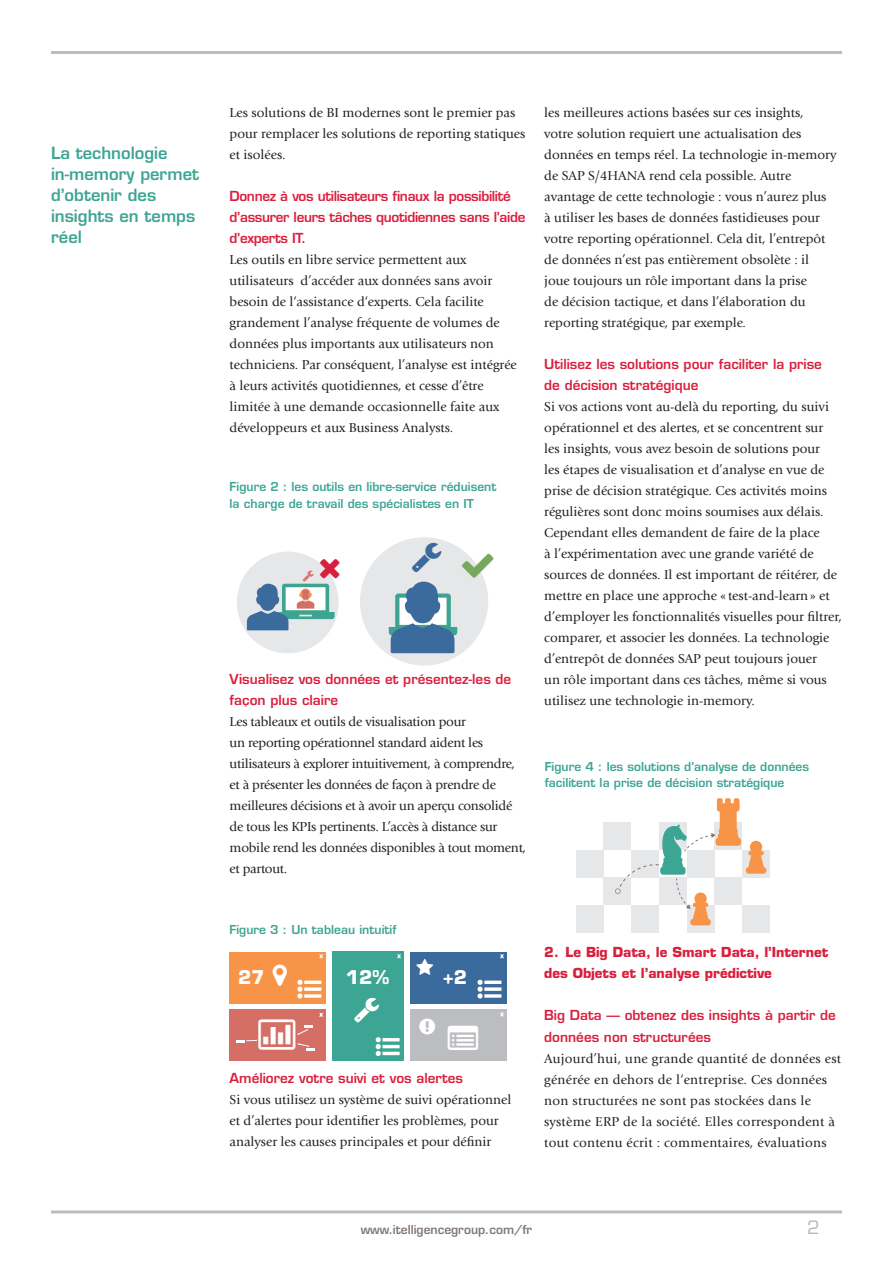
<style>
.page{position:relative;width:893px;height:1263px;background:#fff}
.page>*{position:absolute;margin:0;border:0;box-sizing:border-box;transform-origin:0 0}
.t1{font:700 18.45px "Eurostile LTCE";color:#fff}
.t2{font:500 18px "Eurostile LTCE";color:#bcb6b4}
.t3{font:600 16.5px/21px "Eurostile LTCE";color:#3da593}
.t4{font:13.5px/21px "Giovanni LTCE";color:#231f20}
.t5{font:13.5px/21px "Giovanni LTCE";letter-spacing:-.02em;color:#231f20}
.t6{font:600 13.5px/21px "Eurostile LTCE";color:#da1f3d}
.t7{font:13.5px/21px "Giovanni LTCE";letter-spacing:.02em;color:#231f20}
.t8{font:600 13.5px/21px "Eurostile LTCE";letter-spacing:-.025em;color:#da1f3d}
.t9{font:700 13.5px/21px "Eurostile LTCE";color:#da1f3d}
.t10{font:600 12px/16.5px "Eurostile LTCE";color:#3da593}
.t11{font:600 12px "Eurostile LTCE";color:#817873}
</style>
<div class="page">
<hr style="left:51px;top:1210px;width:791px;height:3px;background:#bcbdc0">
<hr style="left:51px;top:51px;width:791px;height:3px;background:#bcbdc0">
<div style="left:360px;top:537px;width:128px;height:128px;background:#e6e7e9;border-radius:50%"></div>
<div style="left:237px;top:551px;width:102px;height:102px;background:#e6e7e9;border-radius:50%"></div>
<div style="left:714px;top:877px;width:28px;height:28px;background:#e6e7e9"></div>
<div style="left:714px;top:822px;width:28px;height:28px;background:#e6e7e9"></div>
<div style="left:687px;top:905px;width:27px;height:28px;background:#e6e7e9"></div>
<div style="left:742px;top:905px;width:28px;height:28px;background:#e6e7e9"></div>
<div style="left:659px;top:822px;width:28px;height:28px;background:#e6e7e9"></div>
<div style="left:604px;top:877px;width:27px;height:28px;background:#e6e7e9"></div>
<div style="left:604px;top:822px;width:27px;height:28px;background:#e6e7e9"></div>
<div style="left:631px;top:905px;width:28px;height:28px;background:#e6e7e9"></div>
<div style="left:742px;top:850px;width:28px;height:27px;background:#e6e7e9"></div>
<div style="left:576px;top:905px;width:28px;height:28px;background:#e6e7e9"></div>
<div style="left:576px;top:850px;width:28px;height:27px;background:#e6e7e9"></div>
<svg style="left:748px;top:850px;width:16px;height:17px"></svg>
<div style="left:746px;top:867px;width:20px;height:7px;background:#f79447;border-radius:3px"></div>
<hr style="left:748px;top:851px;width:16px;height:4px;background:#f79447;border-radius:2px">
<div style="left:750px;top:841px;width:12px;height:12px;background:#f79447;border-radius:50%"></div>
<div style="left:690px;top:919px;width:21px;height:6px;background:#f79447;border-radius:3px"></div>
<div style="left:716px;top:838px;width:25px;height:8px;background:#f79447;border-radius:3px"></div>
<div style="left:720px;top:805px;width:17px;height:31px;background:#f79447;border-radius:4px"></div>
<div style="left:717px;top:803px;width:22px;height:9px;background:#f79447;border-radius:3px"></div>
<div style="left:734px;top:798px;width:5px;height:12px;background:#f79447;border-radius:2px"></div>
<div style="left:717px;top:798px;width:6px;height:12px;background:#f79447;border-radius:2px"></div>
<div style="left:725px;top:798px;width:6px;height:12px;background:#f79447;border-radius:2px"></div>
<svg style="left:615px;top:824px;width:123px;height:100px"></svg>
<div style="left:660px;top:867px;width:25px;height:8px;background:#3da593;border-radius:3px"></div>
<div style="left:663px;top:857px;width:19px;height:6px;background:#3da593;border-radius:3px"></div>
<div style="left:230px;top:952px;width:96px;height:51px;background:#f79447"></div>
<div style="left:410px;top:952px;width:96px;height:51px;background:#3b6a9d"></div>
<div style="left:410px;top:1009px;width:96px;height:52px;background:#bcbdc0"></div>
<div style="left:230px;top:1009px;width:96px;height:52px;background:#d56f66"></div>
<div style="left:332px;top:952px;width:72px;height:109px;background:#3da593"></div>
<svg style="left:319px;top:954px;width:4px;height:4px"></svg>
<svg style="left:397px;top:954px;width:4px;height:4px"></svg>
<svg style="left:500px;top:954px;width:4px;height:4px"></svg>
<svg style="left:500px;top:1012px;width:4px;height:4px"></svg>
<svg style="left:297px;top:980px;width:24px;height:18px"></svg>
<svg style="left:477px;top:980px;width:24px;height:18px"></svg>
<svg style="left:376px;top:1037px;width:24px;height:19px"></svg>
<svg style="left:247px;top:558px;width:92px;height:72px"></svg>
<svg style="left:389px;top:542px;width:99px;height:111px"></svg>
<svg style="left:236px;top:1013px;width:87px;height:38px"></svg>
<p class="t3" style="left:51px;top:142px;width:150px">La technologie in-memory permet d’obtenir des insights en temps réel</p>
<p class="t4" style="left:230px;top:102px;width:297px">Les solutions de BI modernes sont le premier pas pour remplacer les solutions de reporting statiques et isolées.</p>
<p class="t8" style="left:230px;top:185px;width:297px">Donnez à vos utilisateurs finaux la possibilité d’assurer leurs tâches quotidiennes sans l’aide d’experts IT.</p>
<p class="t4" style="left:230px;top:249px;width:289px">Les outils en libre service permettent aux utilisateurs d’accéder aux données sans avoir besoin de l‘assistance d‘experts. Cela facilite grandement l’analyse fréquente de volumes de données plus importants aux utilisateurs non techniciens. Par conséquent, l’analyse est intégrée à leurs activités quotidiennes, et cesse d’être limitée à une demande occasionnelle faite aux développeurs et aux Business Analysts.</p>
<p class="t10" style="left:230px;top:478px;width:268px">Figure 2 : les outils en libre-service réduisent la charge de travail des spécialistes en IT</p>
<p class="t6" style="left:230px;top:669px;width:283px">Visualisez vos données et présentez-les de façon plus claire</p>
<p class="t5" style="left:230px;top:711px;width:298px">Les tableaux et outils de visualisation pour<br>un reporting opérationnel standard aident les utilisateurs à explorer intuitivement, à comprendre, et à présenter les données de façon à prendre de meilleures décisions et à avoir un aperçu consolidé de tous les KPIs pertinents. L’accès à distance sur mobile rend les données disponibles à tout moment, et partout.</p>
<p class="t4" style="left:544px;top:102px;width:294px">les meilleures actions basées sur ces insights,<br>votre solution requiert une actualisation des données en temps réel. La technologie in-memory de SAP S/4HANA rend cela possible. Autre avantage de cette technologie : vous n’aurez plus<br>à utiliser les bases de données fastidieuses pour votre reporting opérationnel. Cela dit, l’entrepôt de données n’est pas entièrement obsolète : il joue toujours un rôle important dans la prise<br>de décision tactique, et dans l’élaboration du reporting stratégique, par exemple.</p>
<p class="t6" style="left:544px;top:354px;width:279px">Utilisez les solutions pour faciliter la prise de décision stratégique</p>
<p class="t4" style="left:544px;top:396px;width:299px">Si vos actions vont au-delà du reporting, du suivi opérationnel et des alertes, et se concentrent sur<br>les insights, vous avez besoin de solutions pour<br>les étapes de visualisation et d’analyse en vue de prise de décision stratégique. Ces activités moins régulières sont donc moins soumises aux délais.<br>Cependant elles demandent de faire de la place<br>à l’expérimentation avec une grande variété de sources de données. Il est important de réitérer, de mettre en place une approche « test-and-learn» et d’employer les fonctionnalités visuelles pour filtrer, comparer, et associer les données. La technologie d’entrepôt de données SAP peut toujours jouer<br>un rôle important dans ces tâches, même si vous utilisez une technologie in-memory.</p>
<p class="t10" style="left:545px;top:758px;width:266px">Figure 4 : les solutions d’analyse de données facilitent la prise de décision stratégique</p>
<p class="t10" style="left:229px;top:921px;width:169px">Figure 3 : Un tableau intuitif</p>
<h1 class="t1" style="left:238px;top:965px;width:28px">27</h1>
<h1 class="t1" style="left:346px;top:966px;width:45px">12%</h1>
<h1 class="t1" style="left:443px;top:965px;width:26px">+2</h1>
<p class="t6" style="left:230px;top:1068px;width:235px">Améliorez votre suivi et vos alertes</p>
<p class="t4" style="left:230px;top:1089px;width:283px">Si vous utilisez un système de suivi opérationnel et d’alertes pour identifier les problèmes, pour analyser les causes principales et pour définir</p>
<p class="t9" style="left:544px;top:942px;width:286px">2. Le Big Data, le Smart Data, l’Internet des Objets et l’analyse prédictive</p>
<p class="t6" style="left:544px;top:1005px;width:293px">Big Data — obtenez des insights à partir de données non structurées</p>
<p class="t7" style="left:544px;top:1048px;width:298px">Aujourd’hui, une grande quantité de données est générée en dehors de l‘entreprise. Ces données non structurées ne sont pas stockées dans le système ERP de la société. Elles correspondent à tout contenu écrit : commentaires, évaluations</p>
<p class="t11" style="left:361px;top:1222px;width:173px">www.itelligencegroup.com/fr</p>
<h2 class="t2" style="left:807px;top:1216px;width:14px">2</h2>
</div>
